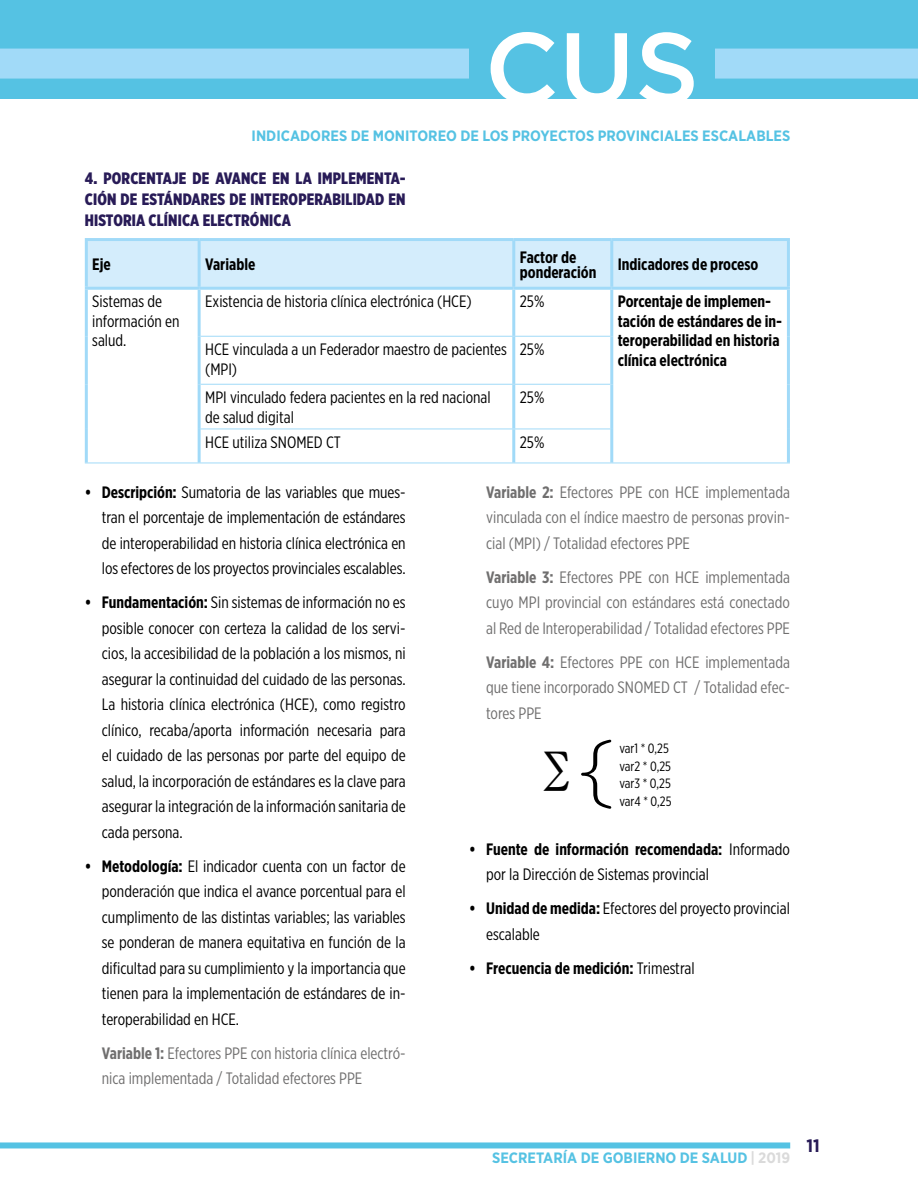
<style>
.page{position:relative;width:918px;height:1188px;background:#fff}
.page>*{position:absolute;margin:0;border:0;box-sizing:border-box;transform-origin:0 0}
.t1{font:500 100.5px "Gotham";color:#fff}
.t2{font:300 81px "Gotham Rounded";color:#000}
.t3{font:700 18px "Gotham Narrow";color:#281b57}
.t4{font:16.5px/25.5px "Gotham X Narrow";color:#000}
.t5{font:16.5px/25.5px "Gotham X Narrow";color:#706f6f;text-align:justify}
.t6{font:700 16.5px/19.5px "Gotham X Narrow";color:#000}
.t7{font:900 16.5px/21px "Gotham X Narrow";letter-spacing:.01em;color:#281b57;text-align:justify}
.t8{font:700 15px "Gotham Narrow";color:#55c2e3}
.t9{font:13.5px/17.5px "Gotham X Narrow";color:#000}
.s1{font-weight:700}
.s2{font-weight:400}
.s3{color:#dadada}
</style>
<div class="page">
<div style="left:0;top:0;width:918px;height:99px;background:#55c2e3"></div>
<div style="left:0;top:1142px;width:790px;height:6px;background:#55c2e3"></div>
<div style="left:0;top:49px;width:918px;height:30px;background:#a1daf8"></div>
<div style="left:469px;top:18px;width:246px;height:80px;background:#55c2e3"></div>
<div style="left:88px;top:241px;width:699px;height:46px;background:#d4edfc"></div>
<hr style="left:512px;top:290px;width:3px;height:46px;background:#a1daf8">
<hr style="left:610px;top:290px;width:3px;height:46px;background:#a1daf8">
<hr style="left:787px;top:290px;width:3px;height:46px;background:#a1daf8">
<hr style="left:512px;top:337px;width:3px;height:47px;background:#a1daf8">
<hr style="left:610px;top:336px;width:3px;height:48px;background:#a1daf8">
<hr style="left:787px;top:336px;width:3px;height:48px;background:#a1daf8">
<hr style="left:512px;top:385px;width:3px;height:44px;background:#a1daf8">
<hr style="left:610px;top:384px;width:3px;height:45px;background:#a1daf8">
<hr style="left:787px;top:384px;width:3px;height:45px;background:#a1daf8">
<hr style="left:512px;top:429px;width:3px;height:34px;background:#a1daf8">
<hr style="left:610px;top:429px;width:3px;height:34px;background:#a1daf8">
<hr style="left:787px;top:429px;width:3px;height:34px;background:#a1daf8">
<hr style="left:85px;top:290px;width:3px;height:46px;background:#a1daf8">
<hr style="left:85px;top:336px;width:3px;height:48px;background:#a1daf8">
<hr style="left:85px;top:384px;width:3px;height:45px;background:#a1daf8">
<hr style="left:85px;top:429px;width:3px;height:34px;background:#a1daf8">
<hr style="left:198px;top:290px;width:3px;height:46px;background:#a1daf8">
<hr style="left:198px;top:336px;width:3px;height:48px;background:#a1daf8">
<hr style="left:198px;top:384px;width:3px;height:45px;background:#a1daf8">
<hr style="left:198px;top:429px;width:3px;height:34px;background:#a1daf8">
<hr style="left:85px;top:238px;width:114px;height:3px;background:#a1daf8">
<hr style="left:85px;top:241px;width:3px;height:46px;background:#a1daf8">
<hr style="left:85px;top:287px;width:114px;height:3px;background:#a1daf8">
<hr style="left:199px;top:238px;width:315px;height:3px;background:#a1daf8">
<hr style="left:198px;top:241px;width:3px;height:46px;background:#a1daf8">
<hr style="left:514px;top:238px;width:98px;height:3px;background:#a1daf8">
<hr style="left:512px;top:241px;width:3px;height:46px;background:#a1daf8">
<hr style="left:612px;top:238px;width:178px;height:3px;background:#a1daf8">
<hr style="left:610px;top:241px;width:3px;height:46px;background:#a1daf8">
<hr style="left:787px;top:241px;width:3px;height:46px;background:#a1daf8">
<hr style="left:199px;top:287px;width:315px;height:3px;background:#a1daf8">
<hr style="left:514px;top:287px;width:98px;height:3px;background:#a1daf8">
<hr style="left:612px;top:287px;width:178px;height:3px;background:#a1daf8">
<hr style="left:85px;top:463px;width:114px;height:1px;background:#a1daf8">
<hr style="left:201px;top:336px;width:313px;height:1px;background:#a1daf8">
<hr style="left:514px;top:336px;width:96px;height:1px;background:#a1daf8">
<hr style="left:201px;top:384px;width:313px;height:1px;background:#a1daf8">
<hr style="left:514px;top:384px;width:96px;height:1px;background:#a1daf8">
<hr style="left:201px;top:429px;width:313px;height:1px;background:#a1daf8">
<hr style="left:514px;top:429px;width:96px;height:1px;background:#a1daf8">
<hr style="left:199px;top:463px;width:315px;height:1px;background:#a1daf8">
<hr style="left:514px;top:463px;width:98px;height:1px;background:#a1daf8">
<hr style="left:612px;top:463px;width:178px;height:1px;background:#a1daf8">
<h1 class="t1" style="left:485px;top:11px;width:216px">CUS</h1>
<p class="t8" style="left:252px;top:126px;width:540px">INDICADORES DE MONITOREO DE LOS PROYECTOS PROVINCIALES ESCALABLES</p>
<p class="t7" style="left:85px;top:167px;width:322px">4. PORCENTAJE DE AVANCE EN LA IMPLEMENTA-CIÓN DE ESTÁNDARES DE INTEROPERABILIDAD EN HISTORIA CLÍNICA ELECTRÓNICA</p>
<p class="t6" style="left:92px;top:255px;width:20px">Eje</p>
<p class="t6" style="left:205px;top:255px;width:52px">Variable</p>
<p class="t6" style="left:520px;top:250px;width:78px;line-height:14.5px">Factor de ponderación</p>
<p class="t6" style="left:618px;top:255px;width:142px">Indicadores de proceso</p>
<p class="t4" style="left:92px;top:292px;width:89px;line-height:19.5px">Sistemas de información en salud.</p>
<p class="t4" style="left:205px;top:289px;width:268px">Existencia de historia clínica electrónica (HCE)</p>
<p class="t4" style="left:520px;top:289px;width:26px">25%</p>
<p class="t6" style="left:618px;top:292px;width:166px">Porcentaje de implemen&shy;tación de estándares de in&shy;teroperabilidad en historia clínica electrónica</p>
<p class="t4" style="left:205px;top:340px;width:303px;line-height:19.5px">HCE vinculada a un Federador maestro de pacientes (MPI)</p>
<p class="t4" style="left:520px;top:337px;width:26px">25%</p>
<p class="t4" style="left:205px;top:388px;width:287px;line-height:19.5px">MPI vinculado federa pacientes en la red nacional de salud digital</p>
<p class="t4" style="left:520px;top:385px;width:26px">25%</p>
<p class="t4" style="left:205px;top:429px;width:137px">HCE utiliza SNOMED CT</p>
<p class="t4" style="left:520px;top:429px;width:26px">25%</p>
<p class="t4" style="left:102px;top:479px;width:305px;text-align:justify;text-indent:-17px"><span class="s1">• Descripción:</span> Sumatoria de las variables que mues&shy;tran el porcentaje de implementación de estándares de interoperabilidad en historia clínica electrónica en los efectores de los proyectos provinciales escalables.</p>
<p class="t4" style="left:102px;top:589px;width:305px;text-align:justify;text-indent:-17px"><span class="s1">• Fundamentación:</span> Sin sistemas de información no es posible conocer con certeza la calidad de los servi&shy;cios, la accesibilidad de la población a los mismos, ni asegurar la continuidad del cuidado de las personas.<br>La historia clínica electrónica (HCE), como registro clínico, recaba/aporta información necesaria para el cuidado de las personas por parte del equipo de salud, la incorporación de estándares es la clave para asegurar la integración de la información sanitaria de cada persona.</p>
<p class="t4" style="left:102px;top:853px;width:305px;text-align:justify;text-indent:-17px"><span class="s1">• Metodología:</span> El indicador cuenta con un factor de ponderación que indica el avance porcentual para el cumplimento de las distintas variables; las variables se ponderan de manera equitativa en función de la dificultad para su cumplimiento y la importancia que tienen para la implementación de estándares de in&shy;teroperabilidad en HCE.</p>
<p class="t5" style="left:102px;top:1040px;width:305px"><span class="s1">Variable 1:</span> Efectores PPE con historia clínica electró&shy;nica implementada / Totalidad efectores PPE</p>
<p class="t5" style="left:486px;top:479px;width:305px"><span class="s1">Variable 2:</span> Efectores PPE con HCE implementada vinculada con el índice maestro de personas provin&shy;cial (MPI) / Totalidad efectores PPE</p>
<p class="t5" style="left:486px;top:564px;width:305px"><span class="s1">Variable 3:</span> Efectores PPE con HCE implementada cuyo MPI provincial con estándares está conectado al Red de Interoperabilidad / Totalidad efectores PPE</p>
<p class="t5" style="left:486px;top:649px;width:305px"><span class="s1">Variable 4:</span> Efectores PPE con HCE implementada que tiene incorporado SNOMED CT / Totalidad efec&shy;tores PPE</p>
<h2 class="t2" style="left:542px;top:715px;width:75px">∑{</h2>
<p class="t9" style="left:619px;top:739px;width:54px">var1 * 0,25 var2 * 0,25 var3 * 0,25 var4 * 0,25</p>
<p class="t4" style="left:486px;top:836px;width:305px;text-indent:-17px"><span class="s1">• Fuente de información recomendada:</span> Informado por la Dirección de Sistemas provincial</p>
<p class="t4" style="left:486px;top:896px;width:305px;text-indent:-17px"><span class="s1">• Unidad de medida:</span> Efectores del proyecto provincial escalable</p>
<p class="t6" style="left:469px;top:958px;width:227px">• Frecuencia de medición: <span class="s2">Trimestral</span></p>
<p class="t8" style="left:492px;top:1148px;width:300px">SECRETARÍA DE GOBIERNO DE SALUD <span class="s3">| 2019</span></p>
<p class="t3" style="left:807px;top:1134px;width:15px">11</p>
</div>
